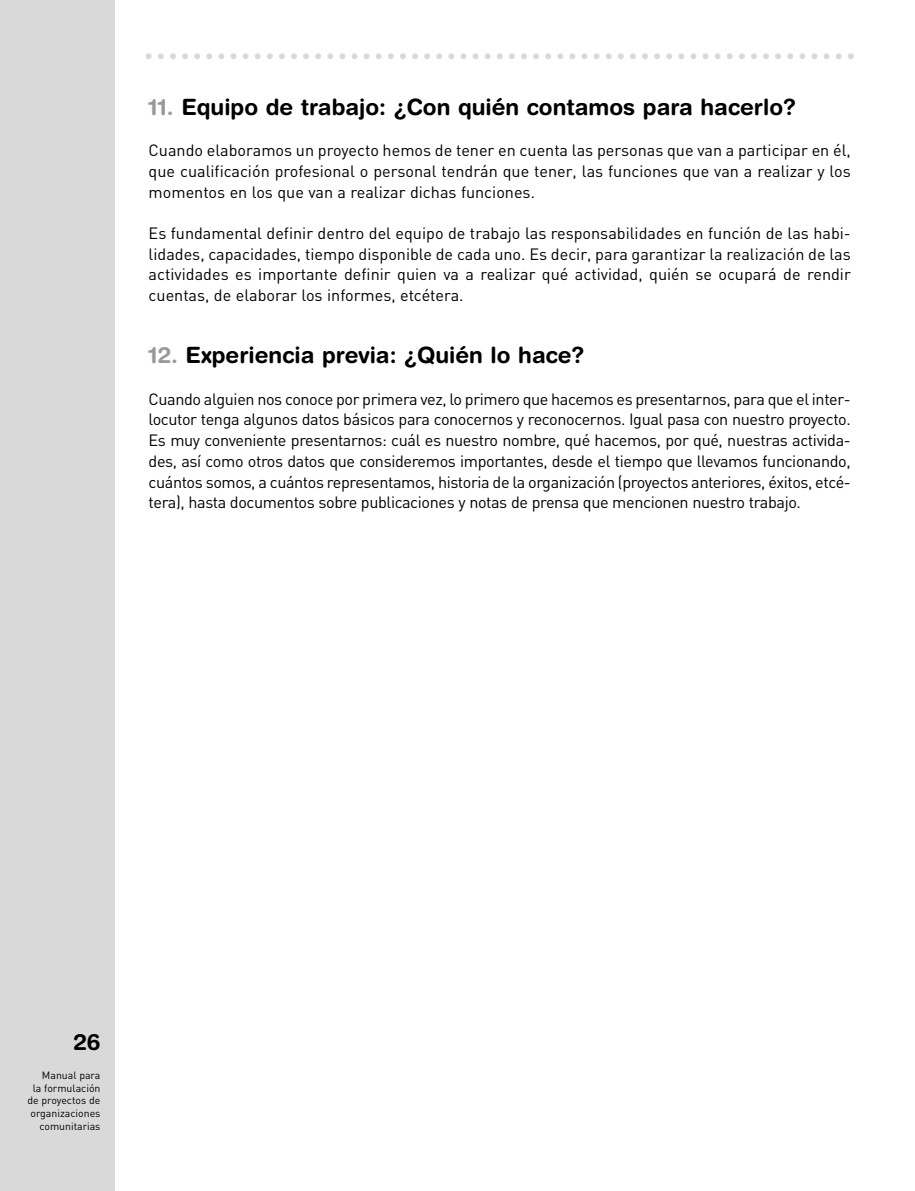
<style>
.page{position:relative;width:915px;height:1191px;background:#fff}
.page>*{position:absolute;margin:0;border:0;box-sizing:border-box;transform-origin:0 0}
.t1{font:700 22.5px "Helvetica Rounded";color:#000}
.t2{font:16.2px/20.7px "DIN";color:#000;text-align:justify}
.t3{font:10.5px/12.6px "DIN";color:#000;text-align:right}
.s1{color:#999}
</style>
<div class="page">
<div style="left:0;top:1px;width:114px;height:1190px;background:#d9d9d9"></div>
<svg style="left:145px;top:53px;width:708px;height:6px"></svg>
<h1 class="t1" style="left:148px;top:98px;width:648px"><span class="s1">11.</span> Equipo de trabajo: ¿Con quién contamos para hacerlo?</h1>
<p class="t2" style="left:148px;top:142px;width:703px">Cuando elaboramos un proyecto hemos de tener en cuenta las personas que van a participar en él, que cualificación profesional o personal tendrán que tener, las funciones que van a realizar y los momentos en los que van a realizar dichas funciones.</p>
<p class="t2" style="left:148px;top:225px;width:703px">Es fundamental definir dentro del equipo de trabajo las responsabilidades en función de las habi&shy;lidades, capacidades, tiempo disponible de cada uno. Es decir, para garantizar la realización de las actividades es importante definir quien va a realizar qué actividad, quién se ocupará de rendir cuentas, de elaborar los informes, etcétera.</p>
<h1 class="t1" style="left:148px;top:347px;width:437px"><span class="s1">12.</span> Experiencia previa: ¿Quién lo hace?</h1>
<p class="t2" style="left:148px;top:390px;width:703px">Cuando alguien nos conoce por primera vez, lo primero que hacemos es presentarnos, para que el inter&shy;locutor tenga algunos datos básicos para conocernos y reconocernos. Igual pasa con nuestro proyecto.<br>Es muy conveniente presentarnos: cuál es nuestro nombre, qué hacemos, por qué, nuestras activida&shy;des, así como otros datos que consideremos importantes, desde el tiempo que llevamos funcionando, cuántos somos, a cuántos representamos, historia de la organización (proyectos anteriores, éxitos, etcé&shy;tera), hasta documentos sobre publicaciones y notas de prensa que mencionen nuestro trabajo.</p>
<h1 class="t1" style="left:73px;top:1033px;width:29px">26</h1>
<p class="t3" style="left:27px;top:1070px;width:75px">Manual para<br>la formulación de proyectos de organizaciones comunitarias</p>
</div>
